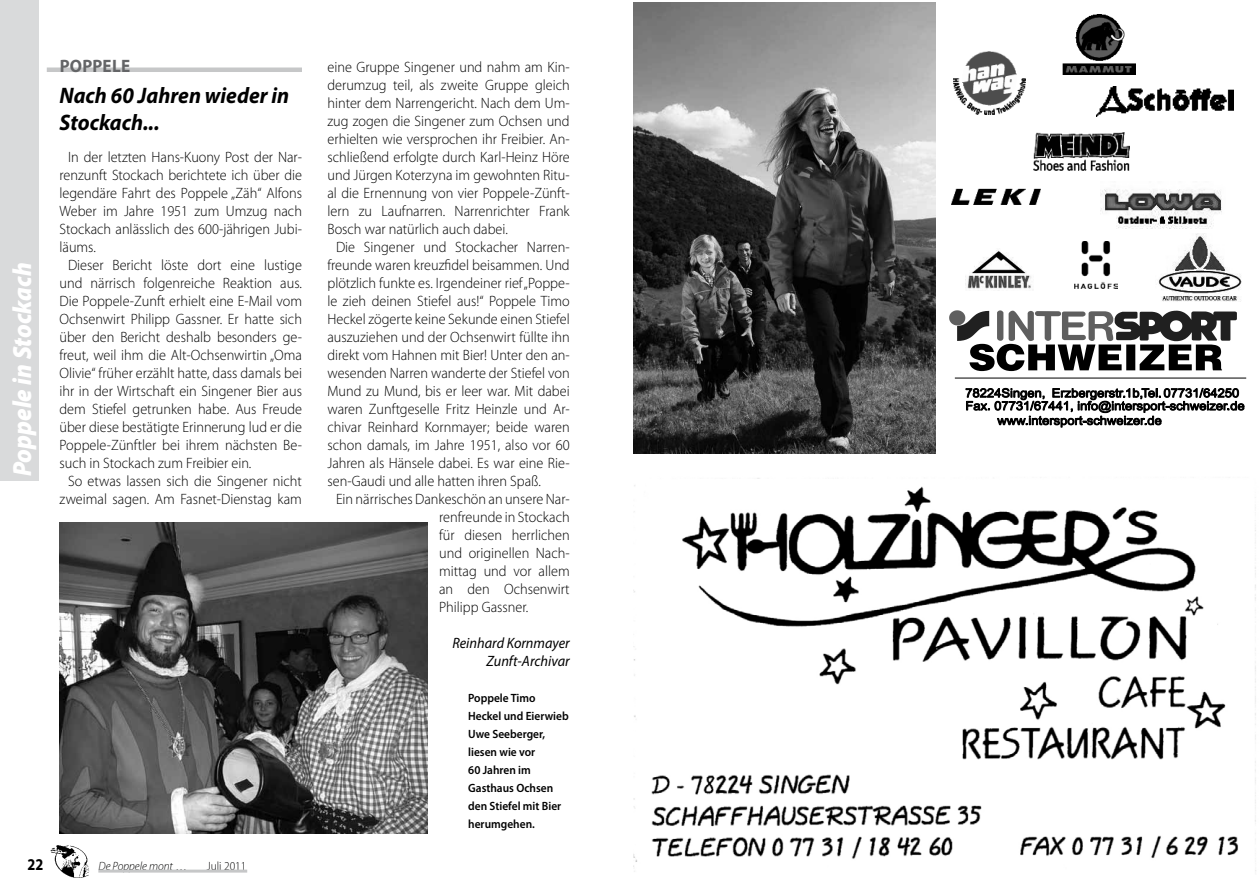
<style>
.page{position:relative;width:1259px;height:893px;background:#fff}
.page>*{position:absolute;margin:0;border:0;box-sizing:border-box;transform-origin:0 0}
.t1{font:italic 900 26.4px "Myriad Pro";color:#fff;scale:.91 1}
.t2{font:italic 700 22.5px/27px "Myriad Pro";color:#000;scale:.95 1}
.t3{font:700 18px "Myriad Pro";letter-spacing:.01em;color:#646567;scale:.95 1}
.t4{font:700 16.5px "Myriad Pro";color:#000;scale:.86 1}
.t5{font:300 15px "Myriad Pro";color:#000;scale:.95 1}
.t6{font:italic 15px/18px "Myriad Pro";color:#000;text-align:right;scale:.95 1}
.t7{font:600 12px/18px "Myriad Pro";color:#000;scale:.95 1}
.t8{font:italic 300 12px "Myriad Pro";color:#000;scale:.95 1}
.t9{font:300 12px "Myriad Pro";color:#000;scale:.95 1}
.s1{font-style:normal}
</style>
<div class="page">
<img style="left:51px;top:845px;width:38px;height:33px">
<hr style="left:98px;top:870px;width:149px;height:3px;background:#c6c7c8">
<div style="left:0;top:0;width:38px;height:480px;background:#d9dadb"></div>
<hr style="left:47px;top:68px;width:255px;height:4px;background:#c6c7c8">
<img style="left:60px;top:522px;width:367px;height:311px">
<img style="left:634px;top:478px;width:622px;height:394px">
<img style="left:1158px;top:233px;width:84px;height:69px">
<img style="left:965px;top:250px;width:66px;height:39px">
<img style="left:1100px;top:189px;width:122px;height:39px">
<svg style="left:949px;top:310px;width:288px;height:61px"></svg>
<hr style="left:955px;top:378px;width:291px;height:1px;background:#000">
<svg style="left:965px;top:387px;width:279px;height:40px"></svg>
<img style="left:1096px;top:87px;width:137px;height:30px">
<img style="left:1062px;top:14px;width:73px;height:61px">
<img style="left:1074px;top:241px;width:43px;height:47px">
<img style="left:953px;top:52px;width:72px;height:63px">
<img style="left:1033px;top:133px;width:96px;height:38px">
<img style="left:952px;top:189px;width:88px;height:15px">
<img style="left:634px;top:2px;width:301px;height:452px">
<h1 class="t1" style="left:8px;top:476px;width:237px;rotate:-90deg">Poppele in Stockach</h1>
<p class="t3" style="left:60px;top:54px;width:76px">POPPELE</p>
<h2 class="t2" style="left:60px;top:81px;width:243px">Nach 60 Jahren wieder in<br>Stockach...</h2>
<p class="t5" style="left:68px;top:149px;width:248px">In der letzten Hans-Kuony Post der Nar-</p>
<p class="t5" style="left:60px;top:167px;width:257px">renzunft Stockach berichtete ich über die</p>
<p class="t5" style="left:60px;top:185px;width:257px">legendäre Fahrt des Poppele „Zäh“ Alfons</p>
<p class="t5" style="left:60px;top:203px;width:257px">Weber im Jahre 1951 zum Umzug nach</p>
<p class="t5" style="left:60px;top:221px;width:257px">Stockach anlässlich des 600-jährigen Jubi-</p>
<p class="t5" style="left:60px;top:239px;width:40px">läums.</p>
<p class="t5" style="left:68px;top:257px;width:248px">Dieser Bericht löste dort eine lustige</p>
<p class="t5" style="left:60px;top:275px;width:257px">und närrisch folgenreiche Reaktion aus.</p>
<p class="t5" style="left:60px;top:293px;width:257px">Die Poppele-Zunft erhielt eine E-Mail vom</p>
<p class="t5" style="left:60px;top:311px;width:257px">Ochsenwirt Philipp Gassner. Er hatte sich</p>
<p class="t5" style="left:60px;top:329px;width:257px">über den Bericht deshalb besonders ge-</p>
<p class="t5" style="left:60px;top:347px;width:257px">freut, weil ihm die Alt-Ochsenwirtin „Oma</p>
<p class="t5" style="left:60px;top:365px;width:257px">Olivie“ früher erzählt hatte, dass damals bei</p>
<p class="t5" style="left:60px;top:383px;width:257px">ihr in der Wirtschaft ein Singener Bier aus</p>
<p class="t5" style="left:60px;top:401px;width:257px">dem Stiefel getrunken habe. Aus Freude</p>
<p class="t5" style="left:60px;top:419px;width:257px">über diese bestätigte Erinnerung lud er die</p>
<p class="t5" style="left:60px;top:437px;width:257px">Poppele-Zünftler bei ihrem nächsten Be-</p>
<p class="t5" style="left:60px;top:455px;width:203px">such in Stockach zum Freibier ein.</p>
<p class="t5" style="left:68px;top:473px;width:248px">So etwas lassen sich die Singener nicht</p>
<p class="t5" style="left:60px;top:491px;width:257px">zweimal sagen. Am Fasnet-Dienstag kam</p>
<p class="t4" style="left:28px;top:854px;width:20px">22</p>
<p class="t8" style="left:98px;top:859px;width:95px">De Poppele mont <span class="s1">…</span></p>
<p class="t9" style="left:207px;top:859px;width:43px">Juli 2011</p>
<p class="t5" style="left:327px;top:59px;width:256px">eine Gruppe Singener und nahm am Kin-</p>
<p class="t5" style="left:327px;top:77px;width:256px">derumzug teil, als zweite Gruppe gleich</p>
<p class="t5" style="left:327px;top:95px;width:256px">hinter dem Narrengericht. Nach dem Um-</p>
<p class="t5" style="left:327px;top:113px;width:256px">zug zogen die Singener zum Ochsen und</p>
<p class="t5" style="left:327px;top:131px;width:256px">erhielten wie versprochen ihr Freibier. An-</p>
<p class="t5" style="left:327px;top:149px;width:256px">schließend erfolgte durch Karl-Heinz Höre</p>
<p class="t5" style="left:327px;top:167px;width:256px">und Jürgen Koterzyna im gewohnten Ritu-</p>
<p class="t5" style="left:327px;top:185px;width:256px">al die Ernennung von vier Poppele-Zünft-</p>
<p class="t5" style="left:327px;top:203px;width:256px">lern zu Laufnarren. Narrenrichter Frank</p>
<p class="t5" style="left:327px;top:221px;width:191px">Bosch war natürlich auch dabei.</p>
<p class="t5" style="left:336px;top:239px;width:247px">Die Singener und Stockacher Narren-</p>
<p class="t5" style="left:327px;top:257px;width:256px">freunde waren kreuzfidel beisammen. Und</p>
<p class="t5" style="left:327px;top:275px;width:256px">plötzlich funkte es. Irgendeiner rief „Poppe-</p>
<p class="t5" style="left:327px;top:293px;width:256px">le zieh deinen Stiefel aus!“ Poppele Timo</p>
<p class="t5" style="left:327px;top:311px;width:256px">Heckel zögerte keine Sekunde einen Stiefel</p>
<p class="t5" style="left:327px;top:329px;width:256px">auszuziehen und der Ochsenwirt füllte ihn</p>
<p class="t5" style="left:327px;top:347px;width:256px">direkt vom Hahnen mit Bier! Unter den an-</p>
<p class="t5" style="left:327px;top:365px;width:256px">wesenden Narren wanderte der Stiefel von</p>
<p class="t5" style="left:327px;top:383px;width:256px">Mund zu Mund, bis er leer war. Mit dabei</p>
<p class="t5" style="left:327px;top:401px;width:256px">waren Zunftgeselle Fritz Heinzle und Ar-</p>
<p class="t5" style="left:327px;top:419px;width:256px">chivar Reinhard Kornmayer; beide waren</p>
<p class="t5" style="left:327px;top:437px;width:256px">schon damals, im Jahre 1951, also vor 60</p>
<p class="t5" style="left:327px;top:455px;width:256px">Jahren als Hänsele dabei. Es war eine Rie-</p>
<p class="t5" style="left:327px;top:473px;width:226px">sen-Gaudi und alle hatten ihren Spaß.</p>
<p class="t5" style="left:336px;top:491px;width:247px">Ein närrisches Dankeschön an unsere Nar-</p>
<p class="t5" style="left:439px;top:509px;width:139px">renfreunde in Stockach</p>
<p class="t5" style="left:439px;top:527px;width:139px">für diesen herrlichen</p>
<p class="t5" style="left:439px;top:545px;width:139px">und originellen Nach-</p>
<p class="t5" style="left:439px;top:563px;width:139px">mittag und vor allem</p>
<p class="t5" style="left:439px;top:581px;width:139px">an den Ochsenwirt</p>
<p class="t5" style="left:439px;top:599px;width:95px">Philipp Gassner.</p>
<p class="t6" style="left:452px;top:634px;width:125px">Reinhard Kornmayer<br>Zunft-Archivar</p>
<p class="t7" style="left:468px;top:689px;width:107px">Poppele Timo<br>Heckel und Eierwieb<br>Uwe Seeberger, liesen wie vor<br>60 Jahren im<br>Gasthaus Ochsen den Stiefel mit Bier herumgehen.</p>
</div>
